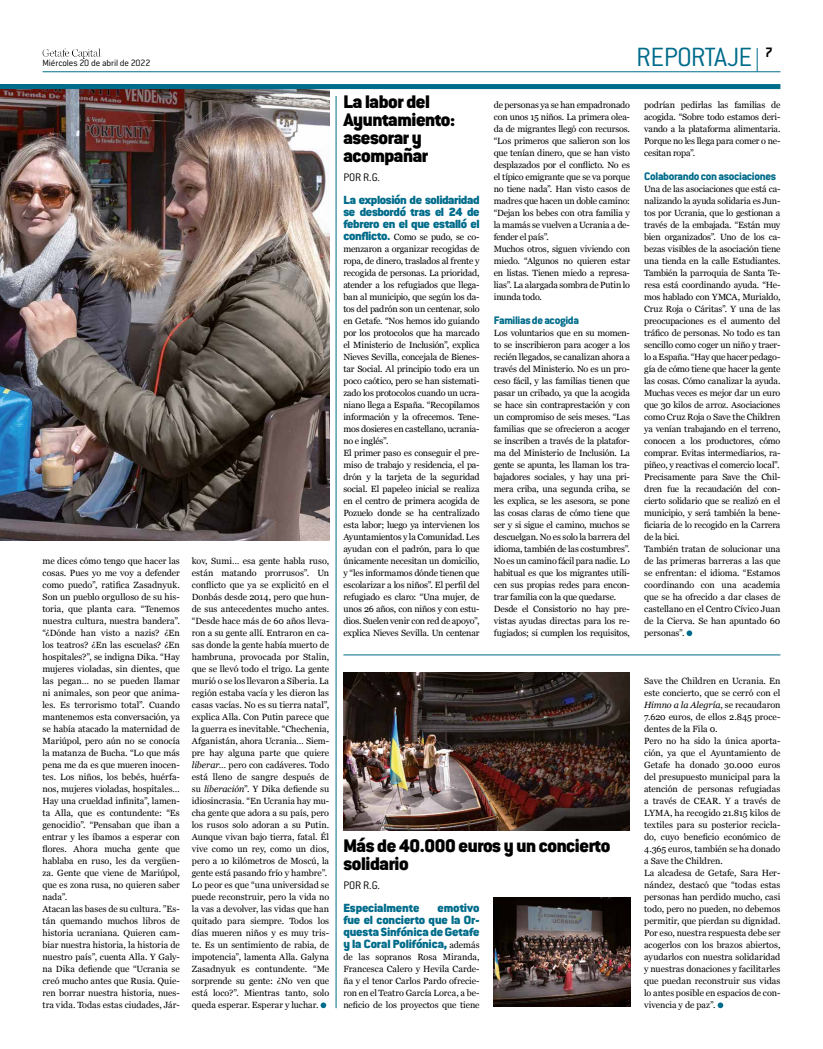
<style>
.page{position:relative;width:823px;height:1049px;background:#fff}
.page>*{position:absolute;margin:0;border:0;box-sizing:border-box;transform-origin:0 0}
.t1{font:300 29px "Conduit ITC Std";letter-spacing:-.02em;color:#006c8b}
.t2{font:900 20px/18px "Conduit ITC Std";letter-spacing:-.02em;color:#000}
.t3{font:700 15px "Conduit ITC Std";color:#000}
.t4{font:900 13px/12px "Conduit ITC Std";letter-spacing:-.015em;color:#006c8b;text-align:justify}
.t5{font:800 12px "Conduit ITC Std";letter-spacing:-.03em;color:#006c8b}
.t6{font:300 12px "Conduit ITC Std";letter-spacing:-.01em;color:#000}
.t7{font:300 10px "Conduit ITC Std";letter-spacing:-.015em;color:#000}
.t8{font:9px/12px "Georgia";letter-spacing:-.015em;color:#000}
.s1{font-style:italic}
.s2{font-family:"Conduit ITC Std";font-weight:900;font-size:13px;color:#006c8b}
.s3{font-family:"Georgia";font-weight:400;font-size:9px;color:#000}
</style>
<div class="page">
<svg style="left:717px;top:1002px;width:5px;height:6px"></svg>
<svg style="left:686px;top:630px;width:5px;height:6px"></svg>
<img style="left:0;top:89px;width:329px;height:451px">
<svg style="left:320px;top:1002px;width:6px;height:6px"></svg>
<hr style="left:43px;top:72px;width:737px;height:1px;background:#006c8b">
<img style="left:43px;top:49px;width:58px;height:10px">
<svg style="left:756px;top:48px;width:1px;height:24px"></svg>
<div style="left:0;top:84px;width:780px;height:5px;background:#006c8b"></div>
<hr style="left:335px;top:96px;width:1px;height:912px;background:#006c8b">
<img style="left:343px;top:672px;width:286px;height:159px">
<img style="left:493px;top:897px;width:136px;height:109px">
<hr style="left:343px;top:655px;width:437px;height:1px;background:#006c8b">
<p class="t7" style="left:43px;top:57px;width:109px">Miércoles 20 de abril de 2022</p>
<p class="t8" style="left:43px;top:555px;width:139px">me dices cómo tengo que hacer las cosas. Pues yo me voy a defender como puedo”, ratifica Zasadnyuk.<br>Son un pueblo orgulloso de su his&shy;toria, que planta cara. “Tenemos nuestra cultura, nuestra bandera”. “¿Dónde han visto a nazis? ¿En los teatros? ¿En las escuelas? ¿En hospitales?”, se indigna Dika. “Hay mujeres violadas, sin dientes, que las pegan… no se pueden llamar ni animales, son peor que anima&shy;les. Es terrorismo total”. Cuando mantenemos esta conversación, ya se había atacado la maternidad de<br>Mariúpol, pero aún no se conocía la matanza de Bucha. “Lo que más pena me da es que mueren inocen&shy;tes. Los niños, los bebés, huérfa&shy;nos, mujeres violadas, hospitales…<br>Hay una crueldad infinita”, lamen&shy;ta Alla, que es contundente: “Es genocidio”. “Pensaban que iban a entrar y les íbamos a esperar con flores. Ahora mucha gente que hablaba en ruso, les da vergüen&shy;za. Gente que viene de Mariúpol, que es zona rusa, no quieren saber nada”.<br>Atacan las bases de su cultura. ”Es&shy;tán quemando muchos libros de historia ucraniana. Quieren cam&shy;biar nuestra historia, la historia de nuestro país”, cuenta Alla. Y Galy&shy;na Dika defiende que “Ucrania se creó mucho antes que Rusia. Quie&shy;ren borrar nuestra historia, nues&shy;tra vida. Todas estas ciudades, Jár-</p>
<p class="t8" style="left:192px;top:554px;width:139px">kov, Sumi… esa gente habla ruso, están matando prorrusos”. Un conflicto que ya se explicitó en el Donbás desde 2014, pero que hun&shy;de sus antecedentes mucho antes. “Desde hace más de 60 años lleva&shy;ron a su gente allí. Entraron en ca&shy;sas donde la gente había muerto de hambruna, provocada por Stalin, que se llevó todo el trigo. La gente murió o se los llevaron a Siberia. La región estaba vacía y les dieron las casas vacías. No es su tierra natal”, explica Alla. Con Putin parece que la guerra es inevitable. “Chechenia, Afganistán, ahora Ucrania… Siem&shy;pre hay alguna parte que quiere <span class="s1">liberar</span>… pero con cadáveres. Todo está lleno de sangre después de su <span class="s1">liberación</span>”. Y Dika defiende su idiosincrasia. “En Ucrania hay mu&shy;cha gente que adora a su país, pero los rusos solo adoran a su Putin.<br>Aunque vivan bajo tierra, fatal. Él vive como un rey, como un dios, pero a 10 kilómetros de Moscú, la gente está pasando frío y hambre”.<br>Lo peor es que “una universidad se puede reconstruir, pero la vida no la vas a devolver, las vidas que han quitado para siempre. Todos los días mueren niños y es muy tris&shy;te. Es un sentimiento de rabia, de impotencia”, lamenta Alla. Galyna Zasadnyuk es contundente. “Me sorprende su gente: ¿No ven que está loco?”. Mientras tanto, solo queda esperar. Esperar y luchar.</p>
<h2 class="t2" style="left:343px;top:93px;width:113px">La labor del<br>Ayuntamiento: asesorar y acompañar</h2>
<h3 class="t6" style="left:343px;top:170px;width:38px">POR R.G.</h3>
<h3 class="t4" style="left:343px;top:194px;width:138px">La explosión de solidaridad se desbordó tras el 24 de febrero en el que estalló el</h3>
<p class="t8" style="left:343px;top:231px;width:138px"><span class="s2">conflicto.</span> Como se pudo, se co&shy;menzaron a organizar recogidas de ropa, de dinero, traslados al frente y recogida de personas. La prioridad, atender a los refugiados que llega&shy;ban al municipio, que según los da&shy;tos del padrón son un centenar, solo en Getafe. “Nos hemos ido guiando por los protocolos que ha marcado el Ministerio de Inclusión”, explica Nieves Sevilla, concejala de Bienes&shy;tar Social. Al principio todo era un poco caótico, pero se han sistemati&shy;zado los protocolos cuando un ucra&shy;niano llega a España. “Recopilamos información y la ofrecemos. Tene&shy;mos dosieres en castellano, ucrania&shy;no e inglés”.<br>El primer paso es conseguir el pre&shy;miso de trabajo y residencia, el pa&shy;drón y la tarjeta de la seguridad social. El papeleo inicial se realiza en el centro de primera acogida de Pozuelo donde se ha centralizado esta labor; luego ya intervienen los Ayuntamientos y la Comunidad. Les ayudan con el padrón, para lo que únicamente necesitan un domicilio, y “les informamos dónde tienen que escolarizar a los niños”. El perfil del refugiado es claro: “Una mujer, de unos 26 años, con niños y con estu&shy;dios. Suelen venir con red de apoyo”, explica Nieves Sevilla. Un centenar</p>
<h1 class="t1" style="left:636px;top:40px;width:118px">REPORTAJE</h1>
<h3 class="t3" style="left:764px;top:44px;width:9px">7</h3>
<p class="t8" style="left:493px;top:98px;width:138px">de personas ya se han empadronado con unos 15 niños. La primera olea&shy;da de migrantes llegó con recursos. “Los primeros que salieron son los que tenían dinero, que se han visto desplazados por el conflicto. No es el típico emigrante que se va porque no tiene nada”. Han visto casos de madres que hacen un doble camino: “Dejan los bebes con otra familia y la mamás se vuelven a Ucrania a de&shy;fender el país”.<br>Muchos otros, siguen viviendo con miedo. “Algunos no quieren estar en listas. Tienen miedo a represa&shy;lias”. La alargada sombra de Putin lo inunda todo.</p>
<h3 class="t5" style="left:493px;top:313px;width:87px">Familias de acogida</h3>
<p class="t8" style="left:493px;top:327px;width:138px">Los voluntarios que en su momen&shy;to se inscribieron para acoger a los recién llegados, se canalizan ahora a través del Ministerio. No es un pro&shy;ceso fácil, y las familias tienen que pasar un cribado, ya que la acogida se hace sin contraprestación y con un compromiso de seis meses. “Las familias que se ofrecieron a acoger se inscriben a través de la platafor&shy;ma del Ministerio de Inclusión. La gente se apunta, les llaman los tra&shy;bajadores sociales, y hay una pri&shy;mera criba, una segunda criba, se les explica, se les asesora, se pone las cosas claras de cómo tiene que ser y si sigue el camino, muchos se descuelgan. No es solo la barrera del idioma, también de las costumbres”.<br>No es un camino fácil para nadie. Lo habitual es que los migrantes utili&shy;cen sus propias redes para encon&shy;trar familia con la que quedarse.<br>Desde el Consistorio no hay pre&shy;vistas ayudas directas para los re&shy;fugiados; si cumplen los requisitos,</p>
<p class="t8" style="left:643px;top:98px;width:138px;text-align:justify">podrían pedirlas las familias de acogida. “Sobre todo estamos deri&shy;vando a la plataforma alimentaria.<br>Porque no les llega para comer o ne&shy;cesitan ropa”.</p>
<h3 class="t5" style="left:643px;top:169px;width:133px">Colaborando con asociaciones</h3>
<p class="t8" style="left:643px;top:183px;width:138px">Una de las asociaciones que está ca&shy;nalizando la ayuda solidaria es Jun&shy;tos por Ucrania, que lo gestionan a través de la embajada. “Están muy bien organizados”. Uno de los ca&shy;bezas visibles de la asociación tiene una tienda en la calle Estudiantes.<br>También la parroquia de Santa Te&shy;resa está coordinando ayuda. “He&shy;mos hablado con YMCA, Murialdo,<br>Cruz Roja o Cáritas”. Y una de las preocupaciones es el aumento del tráfico de personas. No todo es tan sencillo como coger un niño y traer&shy;lo a España. “Hay que hacer pedago&shy;gía de cómo tiene que hacer la gente las cosas. Cómo canalizar la ayuda.<br>Muchas veces es mejor dar un euro que 30 kilos de arroz. Asociaciones como Cruz Roja o Save the Children ya venían trabajando en el terreno, conocen a los productores, cómo comprar. Evitas intermediarios, ra&shy;piñeo, y reactivas el comercio local”.<br>Precisamente para Save the Chil&shy;dren fue la recaudación del con&shy;cierto solidario que se realizó en el municipio, y será también la bene&shy;ficiaria de lo recogido en la Carrera de la bici.<br>También tratan de solucionar una de las primeras barreras a las que se enfrentan: el idioma. “Estamos coordinando con una academia que se ha ofrecido a dar clases de castellano en el Centro Cívico Juan de la Cierva. Se han apuntado 60 personas”.</p>
<h2 class="t2" style="left:343px;top:837px;width:268px">Más de 40.000 euros y un concierto solidario</h2>
<h3 class="t6" style="left:343px;top:878px;width:38px">POR R.G.</h3>
<h3 class="t4" style="left:343px;top:902px;width:138px;text-indent:94px">emotivo fue el concierto que la Or&shy;questa Sinfónica de Getafe y la Coral Polifónica, <span class="s3">además</span></h3>
<p class="t8" style="left:343px;top:951px;width:138px;text-align:justify">de las sopranos Rosa Miranda, Francesca Calero y Hevila Carde&shy;ña y el tenor Carlos Pardo ofrecie&shy;ron en el Teatro García Lorca, a be&shy;neficio de los proyectos que tiene</p>
<h3 class="t4" style="left:343px;top:902px;width:77px">Especialmente</h3>
<p class="t8" style="left:643px;top:675px;width:138px">Save the Children en Ucrania. En este concierto, que se cerró con el<br><span class="s1">Himno a la Alegría</span>, se recaudaron<br>7.620 euros, de ellos 2.845 proce&shy;dentes de la Fila 0.<br>Pero no ha sido la única aporta&shy;ción, ya que el Ayuntamiento de<br>Getafe ha donado 30.000 euros del presupuesto municipal para la atención de personas refugiadas a través de CEAR. Y a través de<br>LYMA, ha recogido 21.815 kilos de textiles para su posterior recicla&shy;do, cuyo beneficio económico de<br>4.365 euros, también se ha donado a Save the Children.<br>La alcadesa de Getafe, Sara Her&shy;nández, destacó que “todas estas personas han perdido mucho, casi todo, pero no pueden, no debemos permitir, que pierdan su dignidad.<br>Por eso, nuestra respuesta debe ser acogerlos con los brazos abiertos, ayudarlos con nuestra solidaridad y nuestras donaciones y facilitarles que puedan reconstruir sus vidas lo antes posible en espacios de con&shy;vivencia y de paz”.</p>
</div>
